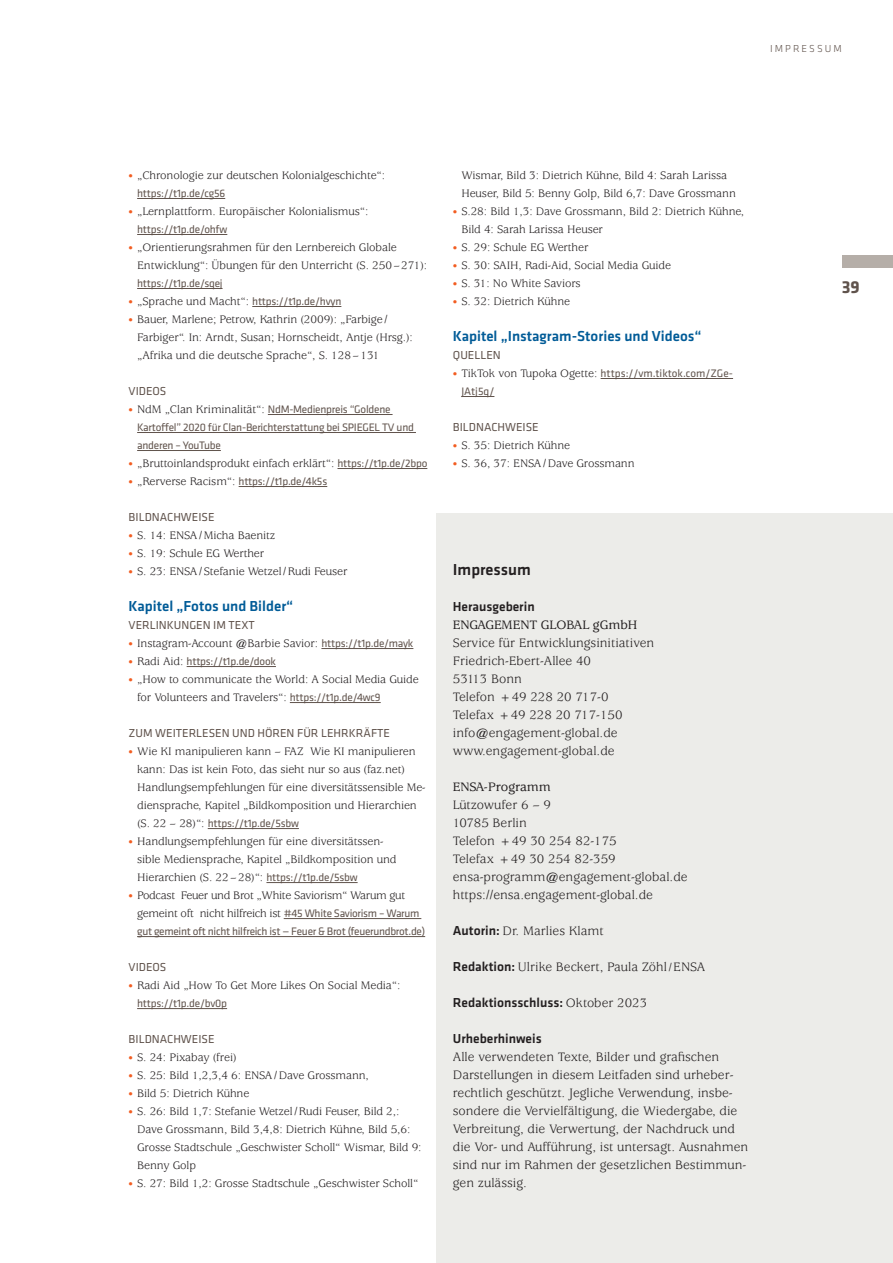
<style>
.page{position:relative;width:893px;height:1263px;background:#fff}
.page>*{position:absolute;margin:0;border:0;box-sizing:border-box;transform-origin:0 0}
.t1{font:700 18px "Klavika Basic";color:#60534c}
.t2{font:500 16.5px "Klavika Basic";color:#231f20}
.t3{font:500 15px "Klavika Basic";color:#005b97}
.t4{font:13.5px/18px "Usherwood Std";color:#231f20}
.t5{font:500 13.5px "Klavika Basic";color:#231f20}
.t6{font:500 13.5px "Usherwood Std";color:#231f20}
.t7{font:12px/18px "Usherwood Std";letter-spacing:-.01em;color:#231f20}
.t8{font:12px "Klavika Basic";color:#60534c}
.t9{font:11.25px/18px "Klavika Basic";letter-spacing:-.02em;color:#60534c}
.t10{font:11.25px/18px "Klavika Basic";color:#60534c}
.t11{font:300 10.5px "Klavika Basic";letter-spacing:.2em;color:#60534c}
.s1{font-size:9px;color:#f25d21}
.s2{font-family:"Usherwood Std";font-size:9px;color:#f25d21}
.s3{font-family:"Usherwood Std";font-size:12px;color:#231f20}
.s4{font-family:"Klavika Basic";font-size:11.25px;color:#60534c}
.s5{font-family:"Klavika Basic";font-weight:500}
.s6{font-size:12px}
.s7{font-family:"Usherwood Std";font-weight:400}
</style>
<div class="page">
<div style="left:842px;top:255px;width:51px;height:13px;background:#b5aea8"></div>
<div style="left:436px;top:513px;width:457px;height:750px;background:#ecece9"></div>
<hr style="left:137px;top:198px;width:88px;height:1px;background:#60534c">
<hr style="left:137px;top:234px;width:90px;height:1px;background:#60534c">
<hr style="left:137px;top:288px;width:86px;height:1px;background:#60534c">
<hr style="left:252px;top:306px;width:89px;height:1px;background:#60534c">
<hr style="left:268px;top:414px;width:125px;height:1px;background:#60534c">
<hr style="left:137px;top:432px;width:279px;height:1px;background:#60534c">
<hr style="left:137px;top:450px;width:84px;height:1px;background:#60534c">
<hr style="left:337px;top:468px;width:90px;height:1px;background:#60534c">
<hr style="left:239px;top:486px;width:88px;height:1px;background:#60534c">
<hr style="left:321px;top:648px;width:92px;height:1px;background:#60534c">
<hr style="left:187px;top:666px;width:89px;height:1px;background:#60534c">
<hr style="left:290px;top:702px;width:91px;height:1px;background:#60534c">
<hr style="left:208px;top:828px;width:91px;height:1px;background:#60534c">
<hr style="left:266px;top:882px;width:92px;height:1px;background:#60534c">
<hr style="left:284px;top:918px;width:137px;height:1px;background:#60534c">
<hr style="left:137px;top:936px;width:288px;height:1px;background:#60534c">
<hr style="left:137px;top:1008px;width:90px;height:1px;background:#60534c">
<hr style="left:601px;top:378px;width:132px;height:1px;background:#60534c">
<hr style="left:461px;top:396px;width:33px;height:1px;background:#60534c">
<p class="t11" style="left:770px;top:43px;width:73px">IMPRESSUM</p>
<p class="t7" style="left:129px;top:166px;width:258px"><span class="s1">•</span> „Chronologie zur deutschen Kolonialgeschichte“:</p>
<p class="t9" style="left:137px;top:183px;width:90px">https://t1p.de/cg56</p>
<p class="t7" style="left:129px;top:202px;width:241px"><span class="s1">•</span> „Lernplattform. Europäischer Kolonialismus“:</p>
<p class="t9" style="left:137px;top:219px;width:92px">https://t1p.de/ohfw</p>
<p class="t7" style="left:137px;top:238px;width:292px;text-indent:-9px"><span class="s1">•</span> „Orientierungsrahmen für den Lernbereich Globale<br>Entwicklung“: Übungen für den Unterricht (S. 250–271):</p>
<p class="t9" style="left:137px;top:273px;width:87px">https://t1p.de/sqej</p>
<p class="t9" style="left:129px;top:291px;width:214px"><span class="s2">•</span> <span class="s3">„Sprache und Macht“:</span> https://t1p.de/hvyn</p>
<p class="t7" style="left:137px;top:310px;width:277px;text-indent:-9px"><span class="s1">•</span> Bauer, Marlene; Petrow, Kathrin (2009): „Farbige/<br>Farbiger“. In: Arndt, Susan; Hornscheidt, Antje (Hrsg.): „Afrika und die deutsche Sprache“, S. 128–131</p>
<p class="t8" style="left:129px;top:383px;width:39px">VIDEOS</p>
<p class="t9" style="left:137px;top:399px;width:278px;text-indent:-9px"><span class="s2">•</span> <span class="s3">NdM „Clan Kriminalität“:</span> NdM-Medienpreis “Goldene<br>Kartoffel” 2020 für Clan-Berichterstattung bei SPIEGEL TV und anderen – YouTube</p>
<p class="t7" style="left:129px;top:454px;width:300px"><span class="s1">•</span> „Bruttoinlandsprodukt einfach erklärt“: <span class="s4">https://t1p.de/2bpo</span></p>
<p class="t9" style="left:129px;top:471px;width:200px"><span class="s2">•</span> <span class="s3">„Rerverse Racism“:</span> https://t1p.de/4k5s</p>
<p class="t8" style="left:129px;top:509px;width:87px">BILDNACHWEISE</p>
<p class="t7" style="left:129px;top:526px;width:148px"><span class="s1">•</span> S. 14: ENSA/Micha Baenitz</p>
<p class="t7" style="left:129px;top:544px;width:137px"><span class="s1">•</span> S. 19: Schule EG Werther</p>
<p class="t7" style="left:129px;top:562px;width:220px"><span class="s1">•</span> S. 23: ENSA/Stefanie Wetzel/Rudi Feuser</p>
<p class="t3" style="left:129px;top:595px;width:166px">Kapitel „Fotos und Bilder“</p>
<p class="t8" style="left:129px;top:617px;width:128px">VERLINKUNGEN IM TEXT</p>
<p class="t7" style="left:129px;top:634px;width:286px"><span class="s1">•</span> Instagram-Account @Barbie Savior: <span class="s4">https://t1p.de/mayk</span></p>
<p class="t9" style="left:129px;top:651px;width:149px"><span class="s2">•</span> <span class="s3">Radi Aid:</span> https://t1p.de/dook</p>
<p class="t7" style="left:137px;top:670px;width:283px;text-indent:-9px"><span class="s1">•</span> „How to communicate the World: A Social Media Guide for Volunteers and Travelers“: <span class="s4">https://t1p.de/4wc9</span></p>
<p class="t8" style="left:129px;top:725px;width:263px">ZUM WEITERLESEN UND HÖREN FÜR LEHRKRÄFTE</p>
<p class="t7" style="left:137px;top:742px;width:290px;text-indent:-9px"><span class="s1">•</span> Wie KI manipulieren kann – FAZ Wie KI manipulieren kann: Das ist kein Foto, das sieht nur so aus (faz.net)<br>Handlungsempfehlungen für eine diversitätssensible Me&shy;diensprache, Kapitel „Bildkomposition und Hierarchien</p>
<p class="t9" style="left:137px;top:813px;width:163px"><span class="s3">(S. 22 – 28)“:</span> https://t1p.de/5sbw</p>
<p class="t7" style="left:137px;top:832px;width:261px;text-indent:-9px"><span class="s1">•</span> Handlungsempfehlungen für eine diversitätssen&shy;sible Mediensprache, Kapitel „Bildkomposition und<br>Hierarchien (S. 22–28)“: <span class="s4">https://t1p.de/5sbw</span></p>
<p class="t7" style="left:137px;top:886px;width:284px;text-indent:-9px"><span class="s1">•</span> Podcast Feuer und Brot „White Saviorism“ Warum gut gemeint oft nicht hilfreich ist <span class="s4">#45 White Saviorism – Warum</span></p>
<p class="t9" style="left:137px;top:921px;width:290px">gut gemeint oft nicht hilfreich ist — Feuer &amp; Brot (feuerundbrot.de)</p>
<p class="t8" style="left:129px;top:959px;width:39px">VIDEOS</p>
<p class="t7" style="left:129px;top:976px;width:273px"><span class="s1">•</span> Radi Aid „How To Get More Likes On Social Media“:</p>
<p class="t9" style="left:137px;top:993px;width:91px">https://t1p.de/bv0p</p>
<p class="t8" style="left:129px;top:1031px;width:87px">BILDNACHWEISE</p>
<p class="t7" style="left:129px;top:1048px;width:109px"><span class="s1">•</span> S. 24: Pixabay (frei)</p>
<p class="t7" style="left:129px;top:1066px;width:242px"><span class="s1">•</span> S. 25: Bild 1,2,3,4 6: ENSA/Dave Grossmann,</p>
<p class="t7" style="left:129px;top:1084px;width:122px"><span class="s1">•</span> Bild 5: Dietrich Kühne</p>
<p class="t7" style="left:137px;top:1102px;width:286px;text-indent:-9px"><span class="s1">•</span> S. 26: Bild 1,7: Stefanie Wetzel/Rudi Feuser, Bild 2,:<br>Dave Grossmann, Bild 3,4,8: Dietrich Kühne, Bild 5,6:<br>Grosse Stadtschule „Geschwister Scholl“ Wismar, Bild 9:<br>Benny Golp</p>
<p class="t7" style="left:129px;top:1174px;width:291px"><span class="s1">•</span> S. 27: Bild 1,2: Grosse Stadtschule „Geschwister Scholl“</p>
<p class="t7" style="left:461px;top:166px;width:276px">Wismar, Bild 3: Dietrich Kühne, Bild 4: Sarah Larissa<br>Heuser, Bild 5: Benny Golp, Bild 6,7: Dave Grossmann</p>
<p class="t7" style="left:461px;top:202px;width:284px;text-indent:-9px"><span class="s1">•</span> S.28: Bild 1,3: Dave Grossmann, Bild 2: Dietrich Kühne,<br>Bild 4: Sarah Larissa Heuser</p>
<p class="t7" style="left:453px;top:238px;width:137px"><span class="s1">•</span> S. 29: Schule EG Werther</p>
<p class="t7" style="left:453px;top:256px;width:220px"><span class="s1">•</span> S. 30: SAIH, Radi-Aid, Social Media Guide</p>
<p class="t7" style="left:453px;top:274px;width:129px"><span class="s1">•</span> S. 31: No White Saviors</p>
<p class="t7" style="left:453px;top:292px;width:119px"><span class="s1">•</span> S. 32: Dietrich Kühne</p>
<p class="t3" style="left:453px;top:325px;width:250px">Kapitel „Instagram-Stories und Videos“</p>
<p class="t8" style="left:453px;top:347px;width:49px">QUELLEN</p>
<p class="t10" style="left:461px;top:363px;width:273px;text-indent:-9px"><span class="s2">•</span> <span class="s3">TikTok von Tupoka Ogette:</span> https://vm.tiktok.com/ZGe-<br>JAtj5q/</p>
<p class="t8" style="left:453px;top:419px;width:87px">BILDNACHWEISE</p>
<p class="t7" style="left:453px;top:436px;width:119px"><span class="s1">•</span> S. 35: Dietrich Kühne</p>
<p class="t7" style="left:453px;top:454px;width:183px"><span class="s1">•</span> S. 36, 37: ENSA/Dave Grossmann</p>
<h1 class="t2" style="left:453px;top:558px;width:80px">Impressum</h1>
<p class="t5" style="left:453px;top:597px;width:83px">Herausgeberin</p>
<p class="t6" style="left:453px;top:617px;width:186px">ENGAGEMENT GLOBAL gGmbH</p>
<p class="t4" style="left:453px;top:634px;width:203px">Service für Entwicklungsinitiativen</p>
<p class="t4" style="left:453px;top:652px;width:140px">Friedrich-Ebert-Allee 40</p>
<p class="t4" style="left:453px;top:670px;width:71px">53113 Bonn</p>
<p class="t4" style="left:453px;top:688px;width:157px">Telefon +49 228 20 717-0</p>
<p class="t4" style="left:453px;top:706px;width:171px">Telefax +49 228 20 717-150</p>
<p class="t4" style="left:453px;top:724px;width:166px">info@engagement-global.de</p>
<p class="t4" style="left:453px;top:742px;width:163px">www.engagement-global.de</p>
<p class="t6" style="left:453px;top:779px;width:100px">ENSA-Programm</p>
<p class="t4" style="left:453px;top:796px;width:100px">Lützowufer 6 – 9</p>
<p class="t4" style="left:453px;top:814px;width:76px">10785 Berlin</p>
<p class="t4" style="left:453px;top:832px;width:165px">Telefon +49 30 254 82-175</p>
<p class="t4" style="left:453px;top:850px;width:164px">Telefax +49 30 254 82-359</p>
<p class="t4" style="left:453px;top:868px;width:236px">ensa-programm@engagement-global.de</p>
<p class="t4" style="left:453px;top:886px;width:202px">https://ensa.engagement-global.de</p>
<p class="t4" style="left:453px;top:922px;width:153px"><span class="s5">Autorin:</span> Dr. Marlies Klamt</p>
<p class="t4" style="left:453px;top:958px;width:254px"><span class="s5">Redaktion:</span> Ulrike Beckert, Paula Zöhl<span class="s6">/</span>ENSA</p>
<p class="t5" style="left:453px;top:993px;width:196px">Redaktionsschluss: <span class="s7">Oktober 2023</span></p>
<p class="t5" style="left:453px;top:1029px;width:90px">Urheberhinweis</p>
<p class="t4" style="left:453px;top:1048px;width:297px">Alle verwendeten Texte, Bilder und grafischen Darstellungen in diesem Leitfaden sind urheber&shy;rechtlich geschützt. Jegliche Verwendung, insbe&shy;sondere die Vervielfältigung, die Wiedergabe, die Verbreitung, die Verwertung, der Nachdruck und die Vor- und Aufführung, ist untersagt. Ausnahmen sind nur im Rahmen der gesetzlichen Bestimmun&shy;gen zulässig.</p>
<h1 class="t1" style="left:842px;top:274px;width:19px">39</h1>
</div>
